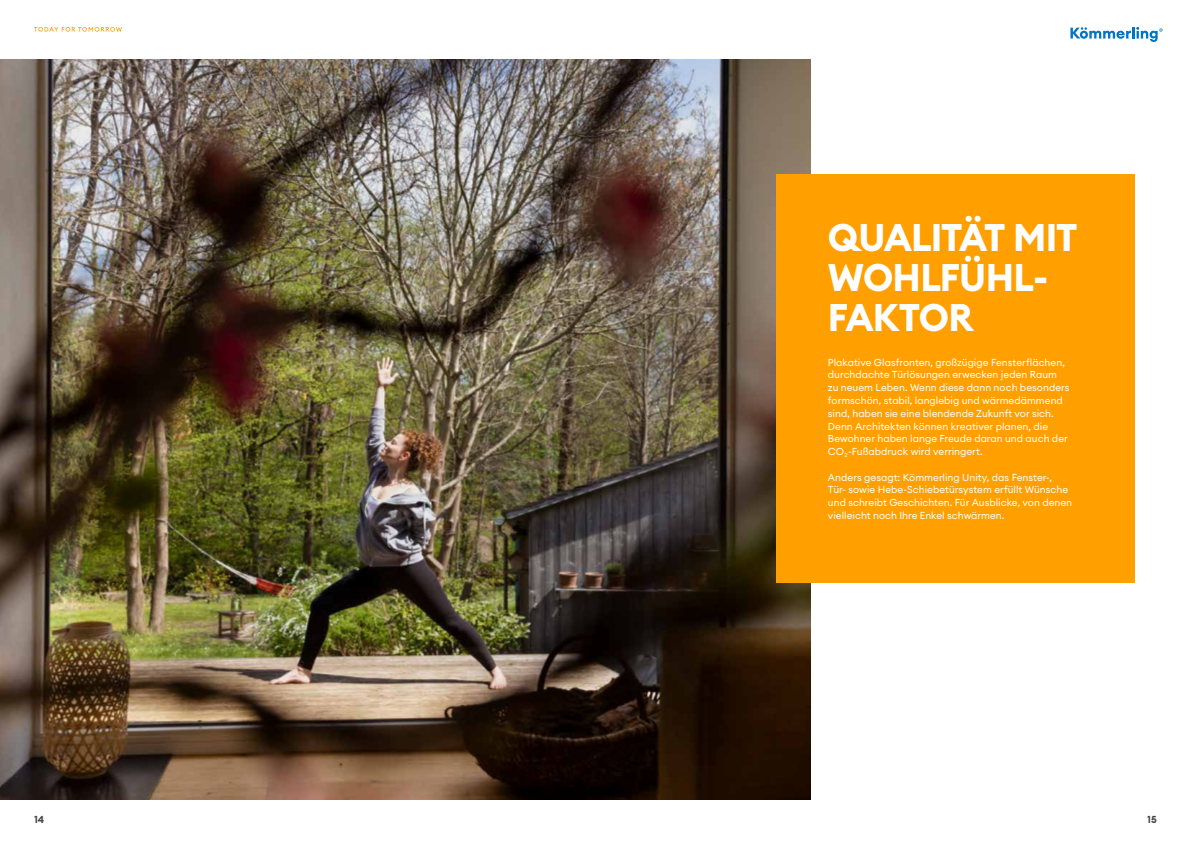
<style>
.page{position:relative;width:1191px;height:842px;background:#fff}
.page>*{position:absolute;margin:0;border:0;box-sizing:border-box;transform-origin:0 0}
.t1{font:700 38px/40px "Euclid Circular A";letter-spacing:-.03em;color:#fff}
.t2{font:10px/12.8px "Euclid Circular A";letter-spacing:.005em;color:#fff}
.t3{font:700 10px "Euclid Circular A";color:#474746}
</style>
<div class="page">
<img style="left:0;top:60px;width:810px;height:739px">
<div style="left:776px;top:174px;width:358px;height:409px;background:#ffa000"></div>
<svg style="left:1070px;top:27px;width:92px;height:15px"></svg>
<svg style="left:34px;top:27px;width:88px;height:5px"></svg>
<h1 class="t1" style="left:828px;top:218px;width:251px">QUALITÄT MIT<br>WOHLFÜHL-<br>FAKTOR</h1>
<p class="t2" style="left:828px;top:356px;width:243px">Plakative Glasfronten, großzügige Fensterflächen, durchdachte Türlösungen erwecken jeden Raum zu neuem Leben. Wenn diese dann noch besonders formschön, stabil, langlebig und wärmedämmend sind, haben sie eine blendende Zukunft vor sich.<br>Denn Architekten können kreativer planen, die Bewohner haben lange Freude daran und auch der CO<sub>2</sub>-Fußabdruck wird verringert.</p>
<p class="t2" style="left:828px;top:470px;width:246px">Anders gesagt: Kömmerling Unity, das Fenster-,<br>Tür- sowie Hebe-Schiebetürsystem erfüllt Wünsche und schreibt Geschichten. Für Ausblicke, von denen vielleicht noch Ihre Enkel schwärmen.</p>
<p class="t3" style="left:34px;top:813px;width:12px">14</p>
<p class="t3" style="left:1147px;top:813px;width:11px">15</p>
</div>
